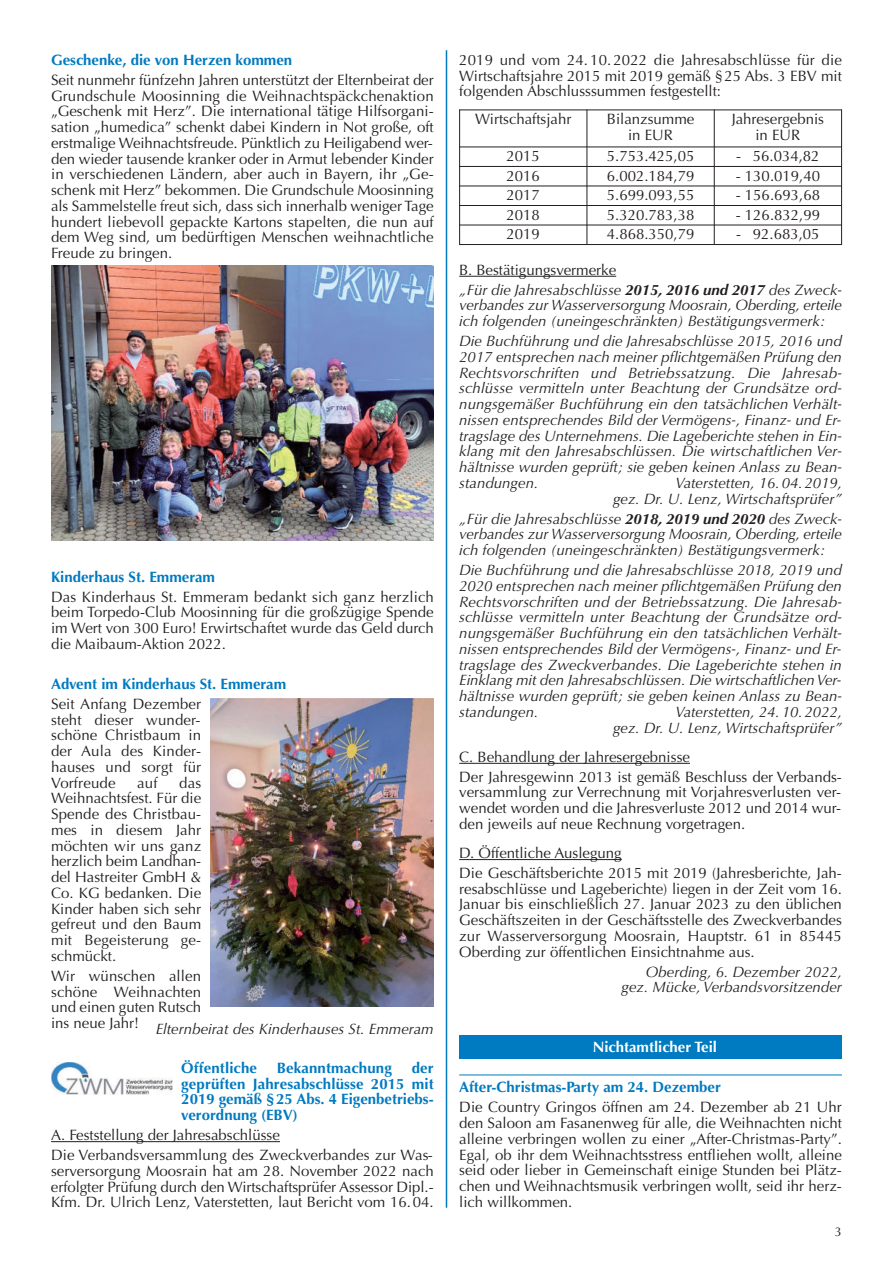
<style>
.page{position:relative;width:893px;height:1263px;background:#fff}
.page>*{position:absolute;margin:0;border:0;box-sizing:border-box;transform-origin:0 0}
.t1{font:15px/15.8px "Optima";color:#231f20;text-align:justify}
.t2{font:italic 15px/15.8px "Optima";color:#231f20;text-align:justify}
.t3{font:700 15px/15.8px "Optima";color:#007ac0;text-align:justify}
.t4{font:700 15px "Optima";color:#fff}
.t5{font:12.75px "Optima";color:#231f20}
.s1{font-style:normal}
.s2{font-weight:700}
</style>
<div class="page">
<hr style="left:446px;top:50px;width:1px;height:1158px;background:#007ac0">
<hr style="left:51px;top:1141px;width:229px;height:1px;background:#231f20">
<hr style="left:459px;top:276px;width:157px;height:1px;background:#231f20">
<hr style="left:459px;top:763px;width:231px;height:1px;background:#231f20">
<hr style="left:459px;top:859px;width:163px;height:1px;background:#231f20">
<img style="left:51px;top:266px;width:383px;height:275px">
<img style="left:210px;top:698px;width:224px;height:308px">
<img style="left:51px;top:1062px;width:121px;height:33px">
<hr style="left:459px;top:110px;width:1px;height:135px;background:#231f20">
<hr style="left:587px;top:110px;width:1px;height:135px;background:#231f20">
<hr style="left:714px;top:110px;width:1px;height:135px;background:#231f20">
<hr style="left:841px;top:110px;width:1px;height:135px;background:#231f20">
<hr style="left:459px;top:110px;width:383px;height:1px;background:#231f20">
<hr style="left:459px;top:147px;width:383px;height:1px;background:#231f20">
<hr style="left:459px;top:166px;width:383px;height:1px;background:#231f20">
<hr style="left:459px;top:186px;width:383px;height:1px;background:#231f20">
<hr style="left:459px;top:205px;width:383px;height:1px;background:#231f20">
<hr style="left:459px;top:225px;width:383px;height:1px;background:#231f20">
<hr style="left:459px;top:244px;width:383px;height:1px;background:#231f20">
<div style="left:459px;top:1035px;width:383px;height:24px;background:#007ac0"></div>
<hr style="left:459px;top:1074px;width:383px;height:1px;background:#007ac0">
<p class="t3" style="left:51px;top:52px;width:243px">Geschenke, die von Herzen kommen</p>
<p class="t1" style="left:51px;top:72px;width:384px">Seit nunmehr fünfzehn Jahren unterstützt der Elternbeirat der Grundschule Moosinning die Weihnachtspäckchenaktion „Geschenk mit Herz”. Die international tätige Hilfsorgani&shy;sation „humedica” schenkt dabei Kindern in Not große, oft erstmalige Weihnachtsfreude. Pünktlich zu Heiligabend wer&shy;den wieder tausende kranker oder in Armut lebender Kinder in verschiedenen Ländern, aber auch in Bayern, ihr „Ge&shy;schenk mit Herz” bekommen. Die Grundschule Moosinning als Sammelstelle freut sich, dass sich innerhalb weniger Tage hundert liebevoll gepackte Kartons stapelten, die nun auf dem Weg sind, um bedürftigen Menschen weihnachtliche Freude zu bringen.</p>
<p class="t3" style="left:51px;top:569px;width:166px">Kinderhaus St. Emmeram</p>
<p class="t1" style="left:51px;top:589px;width:384px">Das Kinderhaus St. Emmeram bedankt sich ganz herzlich beim Torpedo-Club Moosinning für die großzügige Spende im Wert von 300 Euro! Erwirtschaftet wurde das Geld durch die Maibaum-Aktion 2022.</p>
<p class="t3" style="left:51px;top:676px;width:237px">Advent im Kinderhaus St. Emmeram</p>
<p class="t1" style="left:51px;top:696px;width:152px">Seit Anfang Dezember steht dieser wunder&shy;schöne Christbaum in der Aula des Kinder&shy;hauses und sorgt für Vorfreude</p>
<p class="t1" style="left:137px;top:775px;width:22px">auf</p>
<p class="t1" style="left:51px;top:775px;width:152px;text-indent:128px">das Weihnachtsfest. Für die Spende des Christbau&shy;mes in diesem Jahr möchten wir uns ganz herzlich beim Landhan&shy;del Hastreiter GmbH &amp; Co. KG bedanken. Die Kinder haben sich sehr gefreut und den Baum mit Begeisterung ge&shy;schmückt.</p>
<p class="t1" style="left:51px;top:968px;width:152px">Wir wünschen allen schöne Weihnachten und einen guten Rutsch</p>
<p class="t2" style="left:51px;top:1021px;width:384px"><sup>ins</sup> <sup>neue</sup> <sup>Jahr!</sup> Elternbeirat des Kinderhauses St. Emmeram</p>
<p class="t3" style="left:181px;top:1060px;width:77px">Öffentliche</p>
<p class="t3" style="left:277px;top:1060px;width:117px">Bekanntmachung</p>
<p class="t3" style="left:181px;top:1060px;width:254px;text-indent:231px">der geprüften Jahresabschlüsse 2015 mit 2019 gemäß §25 Abs. 4 Eigenbetriebs&shy;verordnung (EBV)</p>
<p class="t1" style="left:51px;top:1125px;width:383px;line-height:20px">A. Feststellung der Jahresabschlüsse<br>Die Verbandsversammlung des Zweckverbandes zur Was-</p>
<p class="t1" style="left:51px;top:1163px;width:384px">serversorgung Moosrain hat am 28. November 2022 nach erfolgter Prüfung durch den Wirtschaftsprüfer Assessor Dipl.- Kfm. Dr. Ulrich Lenz, Vaterstetten, laut Bericht vom 16.04.</p>
<p class="t1" style="left:459px;top:52px;width:384px">2019 und vom 24.10.2022 die Jahresabschlüsse für die Wirtschaftsjahre 2015 mit 2019 gemäß §25 Abs. 3 EBV mit folgenden Abschlusssummen festgestellt:</p>
<p class="t1" style="left:475px;top:111px;width:98px">Wirtschaftsjahr</p>
<p class="t1" style="left:607px;top:111px;width:89px;text-align:center">Bilanzsumme in EUR</p>
<p class="t1" style="left:732px;top:111px;width:94px;text-align:center">Jahresergebnis in EUR</p>
<p class="t1" style="left:507px;top:148px;width:35px">2015</p>
<p class="t1" style="left:607px;top:148px;width:89px">5.753.425,05</p>
<p class="t1" style="left:736px;top:148px;width:85px">- 56.034,82</p>
<p class="t1" style="left:507px;top:168px;width:35px">2016</p>
<p class="t1" style="left:607px;top:168px;width:89px">6.002.184,79</p>
<p class="t1" style="left:736px;top:168px;width:86px">- 130.019,40</p>
<p class="t1" style="left:507px;top:187px;width:35px">2017</p>
<p class="t1" style="left:607px;top:187px;width:89px">5.699.093,55</p>
<p class="t1" style="left:736px;top:187px;width:86px">- 156.693,68</p>
<p class="t1" style="left:507px;top:207px;width:35px">2018</p>
<p class="t1" style="left:607px;top:207px;width:89px">5.320.783,38</p>
<p class="t1" style="left:736px;top:207px;width:86px">- 126.832,99</p>
<p class="t1" style="left:507px;top:226px;width:35px">2019</p>
<p class="t1" style="left:607px;top:226px;width:89px">4.868.350,79</p>
<p class="t1" style="left:736px;top:226px;width:85px">- 92.683,05</p>
<p class="t2" style="left:459px;top:260px;width:384px;line-height:20px"><span class="s1">B. Bestätigungsvermerke<br></span>„Für die Jahresabschlüsse <span class="s2">2015, 2016 und 2017</span> des Zweck-</p>
<p class="t2" style="left:459px;top:297px;width:384px">verbandes zur Wasserversorgung Moosrain, Oberding, erteile ich folgenden (uneingeschränkten) Bestätigungsvermerk:</p>
<p class="t2" style="left:459px;top:333px;width:384px">Die Buchführung und die Jahresabschlüsse 2015, 2016 und 2017 entsprechen nach meiner pflichtgemäßen Prüfung den Rechtsvorschriften und Betriebssatzung. Die Jahresab&shy;schlüsse vermitteln unter Beachtung der Grundsätze ord&shy;nungsgemäßer Buchführung ein den tatsächlichen Verhält&shy;nissen entsprechendes Bild der Vermögens-, Finanz- und Er&shy;tragslage des Unternehmens. Die Lageberichte stehen in Ein&shy;klang mit den Jahresabschlüssen. Die wirtschaftlichen Ver&shy;hältnisse wurden geprüft; sie geben keinen Anlass zu Bean&shy;standungen.</p>
<p class="t2" style="left:613px;top:475px;width:230px;text-align:right">Vaterstetten, 16.04.2019,<br>gez. Dr. U. Lenz, Wirtschaftsprüfer”</p>
<p class="t2" style="left:459px;top:511px;width:384px">„Für die Jahresabschlüsse <span class="s2">2018, 2019 und 2020</span> des Zweck&shy;verbandes zur Wasserversorgung Moosrain, Oberding, erteile ich folgenden (uneingeschränkten) Bestätigungsvermerk:</p>
<p class="t2" style="left:459px;top:562px;width:384px">Die Buchführung und die Jahresabschlüsse 2018, 2019 und 2020 entsprechen nach meiner pflichtgemäßen Prüfung den Rechtsvorschriften und der Betriebssatzung. Die Jahresab&shy;schlüsse vermitteln unter Beachtung der Grundsätze ord&shy;nungsgemäßer Buchführung ein den tatsächlichen Verhält&shy;nissen entsprechendes Bild der Vermögens-, Finanz- und Er&shy;tragslage des Zweckverbandes. Die Lageberichte stehen in Einklang mit den Jahresabschlüssen. Die wirtschaftlichenVer&shy;hältnisse wurden geprüft; sie geben keinen Anlass zu Bean&shy;standungen.</p>
<p class="t2" style="left:613px;top:704px;width:230px;text-align:right">Vaterstetten, 24.10.2022,<br>gez. Dr. U. Lenz, Wirtschaftsprüfer”</p>
<p class="t1" style="left:459px;top:747px;width:384px;line-height:20px">C. Behandlung der Jahresergebnisse<br>Der Jahresgewinn 2013 ist gemäß Beschluss der Verbands-</p>
<p class="t1" style="left:459px;top:785px;width:383px">versammlung zur Verrechnung mit Vorjahresverlusten ver&shy;wendet worden und die Jahresverluste 2012 und 2014 wur&shy;den jeweils auf neue Rechnung vorgetragen.</p>
<p class="t1" style="left:459px;top:843px;width:384px;line-height:20px">D. Öffentliche Auslegung<br>Die Geschäftsberichte 2015 mit 2019 (Jahresberichte, Jah-</p>
<p class="t1" style="left:459px;top:881px;width:384px">resabschlüsse und Lageberichte) liegen in der Zeit vom 16.<br>Januar bis einschließlich 27. Januar 2023 zu den üblichen Geschäftszeiten in der Geschäftsstelle des Zweckverbandes zur Wasserversorgung Moosrain, Hauptstr. 61 in 85445<br>Oberding zur öffentlichen Einsichtnahme aus.</p>
<p class="t2" style="left:622px;top:964px;width:222px;text-align:right">Oberding, 6. Dezember 2022, gez. Mücke, Verbandsvorsitzender</p>
<p class="t4" style="left:593px;top:1038px;width:126px">Nichtamtlicher Teil</p>
<p class="t3" style="left:459px;top:1079px;width:263px">After-Christmas-Party am 24. Dezember</p>
<p class="t1" style="left:459px;top:1099px;width:384px">Die Country Gringos öffnen am 24. Dezember ab 21 Uhr den Saloon am Fasanenweg für alle, die Weihnachten nicht alleine verbringen wollen zu einer „After-Christmas-Party”.<br>Egal, ob ihr dem Weihnachtsstress entfliehen wollt, alleine seid oder lieber in Gemeinschaft einige Stunden bei Plätz&shy;chen und Weihnachtsmusik verbringen wollt, seid ihr herz&shy;lich willkommen.</p>
<p class="t5" style="left:835px;top:1225px;width:9px">3</p>
</div>
